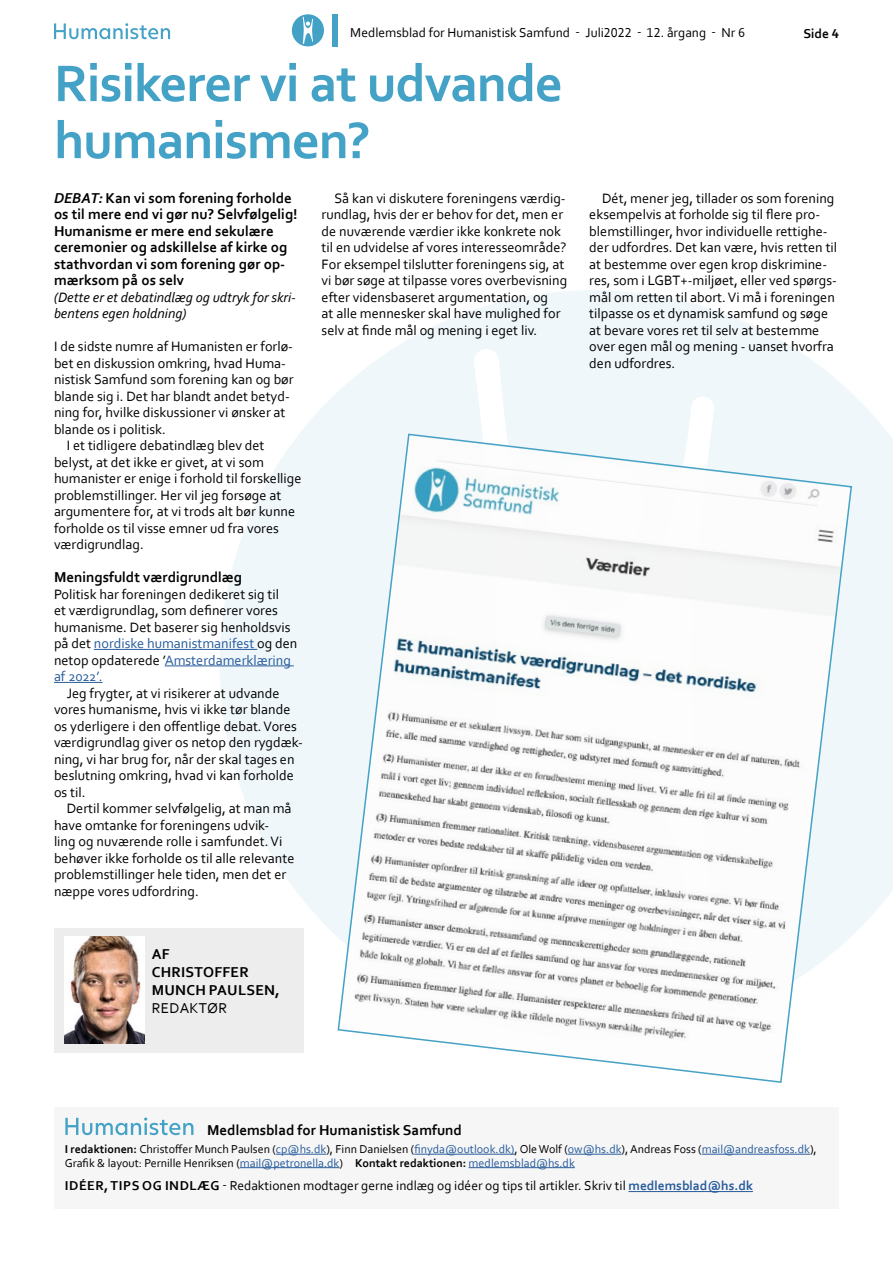
<style>
.page{position:relative;width:893px;height:1263px;background:#fff}
.page>*{position:absolute;margin:0;border:0;box-sizing:border-box;transform-origin:0 0}
.t1{font:700 54px/57px "Corbel";letter-spacing:-.015em;color:#44a2c6}
.t2{font:700 15px/16.5px "Corbel";color:#000}
.t3{font:700 15px/18px "Corbel";letter-spacing:.02em;color:#000}
.t4{font:15px "Corbel";letter-spacing:.02em;color:#000}
.t5{font:14.25px/16.5px "Corbel";color:#000}
.t6{font:italic 14.25px/16.5px "Corbel";color:#000}
.t7{font:13.5px "Corbel";color:#000}
.t8{font:700 13.5px "Corbel";color:#000}
.t9{font:12px/13.5px "Corbel";color:#000}
.s1{font-style:italic}
.s2{color:#275b9b}
.s3{font-weight:700}
.s4{font-weight:700;color:#275b9b}
</style>
<div class="page">
<svg style="left:292px;top:14px;width:32px;height:32px"></svg>
<div style="left:332px;top:15px;width:6px;height:32px;background:#44a2c6"></div>
<svg style="left:54px;top:23px;width:116px;height:16px"></svg>
<svg style="left:220px;top:290px;width:673px;height:749px;fill:#f0f7fa"></svg>
<div style="left:54px;top:1107px;width:785px;height:102px;background:#f6f6f6"></div>
<hr style="left:276px;top:1154px;width:50px;height:1px;background:#275b9b">
<hr style="left:414px;top:1154px;width:101px;height:1px;background:#275b9b">
<hr style="left:568px;top:1154px;width:54px;height:1px;background:#275b9b">
<hr style="left:702px;top:1154px;width:108px;height:1px;background:#275b9b">
<hr style="left:240px;top:1167px;width:99px;height:1px;background:#275b9b">
<hr style="left:469px;top:1167px;width:106px;height:1px;background:#275b9b">
<hr style="left:628px;top:1191px;width:125px;height:1px;background:#275b9b">
<svg style="left:65px;top:1117px;width:128px;height:18px"></svg>
<hr style="left:94px;top:649px;width:163px;height:1px;background:#275b9b">
<hr style="left:165px;top:665px;width:129px;height:1px;background:#275b9b">
<hr style="left:54px;top:682px;width:49px;height:1px;background:#275b9b">
<div style="left:54px;top:929px;width:249px;height:124px;background:#ededed"></div>
<img style="left:64px;top:937px;width:81px;height:107px">
<svg style="left:337px;top:433px;width:516px;height:650px"></svg>
<p class="t7" style="left:350px;top:24px;width:396px">Medlemsblad for Humanistisk Samfund - Juli2022 - 12. årgang - Nr 6</p>
<p class="t8" style="left:803px;top:25px;width:37px">Side 4</p>
<h1 class="t1" style="left:54px;top:53px;width:510px">Risikerer vi at udvande humanismen?</h1>
<p class="t2" style="left:54px;top:189px;width:245px"><span class="s1">DEBAT:</span> Kan vi som forening forholde os til mere end vi gør nu? Selvfølgelig!<br>Humanisme er mere end sekulære ceremonier og adskillelse af kirke og stathvordan vi som forening gør op&shy;mærksom på os selv</p>
<p class="t6" style="left:54px;top:288px;width:243px">(Dette er et debatindlæg og udtryk for skri&shy;bentens egen holdning)</p>
<p class="t5" style="left:54px;top:338px;width:240px">I de sidste numre af Humanisten er forlø-</p>
<p class="t5" style="left:54px;top:354px;width:233px">bet en diskussion omkring, hvad Huma-</p>
<p class="t5" style="left:54px;top:371px;width:241px">nistisk Samfund som forening kan og bør</p>
<p class="t5" style="left:54px;top:387px;width:237px">blande sig i. Det har blandt andet betyd-</p>
<p class="t5" style="left:54px;top:404px;width:233px">ning for, hvilke diskussioner vi ønsker at</p>
<p class="t5" style="left:54px;top:420px;width:113px">blande os i politisk.</p>
<p class="t5" style="left:67px;top:437px;width:199px">I et tidligere debatindlæg blev det</p>
<p class="t5" style="left:54px;top:453px;width:211px">belyst, at det ikke er givet, at vi som</p>
<p class="t5" style="left:54px;top:470px;width:249px">humanister er enige i forhold til forskellige</p>
<p class="t5" style="left:54px;top:486px;width:229px">problemstillinger. Her vil jeg forsøge at</p>
<p class="t5" style="left:54px;top:503px;width:243px">argumentere for, at vi trods alt bør kunne</p>
<p class="t5" style="left:54px;top:519px;width:226px">forholde os til visse emner ud fra vores</p>
<p class="t5" style="left:54px;top:536px;width:91px">værdigrundlag.</p>
<p class="t2" style="left:54px;top:568px;width:190px">Meningsfuldt værdigrundlæg</p>
<p class="t5" style="left:54px;top:585px;width:245px">Politisk har foreningen dedikeret sig til<br>et værdigrundlag, som definerer vores humanisme. Det baserer sig henholdsvis på det <span class="s2">nordiske humanistmanifest</span> og den netop opdaterede ’<span class="s2">Amsterdamerklæring af 2022’.</span></p>
<p class="t5" style="left:54px;top:684px;width:250px;text-indent:13px">Jeg frygter, at vi risikerer at udvande vores humanisme, hvis vi ikke tør blande os yderligere i den offentlige debat. Vores værdigrundlag giver os netop den rygdæk&shy;ning, vi har brug for, når der skal tages en beslutning omkring, hvad vi kan forholde os til.</p>
<p class="t5" style="left:54px;top:800px;width:242px;text-indent:13px">Dertil kommer selvfølgelig, at man må have omtanke for foreningens udvik-<br>ling og nuværende rolle i samfundet. Vi behøver ikke forholde os til alle relevante problemstillinger hele tiden, men det er næppe vores udfordring.</p>
<p class="t5" style="left:322px;top:189px;width:247px;text-indent:13px">Så kan vi diskutere foreningens værdig&shy;rundlag, hvis der er behov for det, men er de nuværende værdier ikke konkrete nok til en udvidelse af vores interesseområde?<br>For eksempel tilslutter foreningens sig, at vi bør søge at tilpasse vores overbevisning efter vidensbaseret argumentation, og<br>at alle mennesker skal have mulighed for selv at finde mål og mening i eget liv.</p>
<p class="t5" style="left:589px;top:189px;width:249px;text-indent:13px">Dét, mener jeg, tillader os som forening eksempelvis at forholde sig til flere pro&shy;blemstillinger, hvor individuelle rettighe&shy;der udfordres. Det kan være, hvis retten til at bestemme over egen krop diskrimine&shy;res, som i LGBT+-miljøet, eller ved spørgs&shy;mål om retten til abort. Vi må i foreningen tilpasse os et dynamisk samfund og søge at bevare vores ret til selv at bestemme over egen mål og mening - uanset hvorfra den udfordres.</p>
<p class="t3" style="left:152px;top:944px;width:130px">AF<br>CHRISTOFFER<br>MUNCH PAULSEN,</p>
<p class="t4" style="left:152px;top:998px;width:77px">REDAKTØR</p>
<p class="t2" style="left:207px;top:1122px;width:256px">Medlemsblad for Humanistisk Samfund</p>
<p class="t9" style="left:65px;top:1142px;width:754px"><span class="s3">I redaktionen:</span> Christoffer Munch Paulsen (<span class="s2">cp@hs.dk</span>), Finn Danielsen (<span class="s2">finyda@outlook.dk)</span>, Ole Wolf (<span class="s2">ow@hs.dk</span>), Andreas Foss (<span class="s2">mail@andreasfoss.dk</span>),<br>Grafik &amp; layout: Pernille Henriksen (<span class="s2">mail@petronella.dk</span>) <span class="s3">Kontakt redaktionen:</span> <span class="s2">medlemsblad@hs.dk</span></p>
<p class="t7" style="left:65px;top:1177px;width:689px"><span class="s3">IDÉER, TIPS OG INDLÆG</span> - Redaktionen modtager gerne indlæg og idéer og tips til artikler. Skriv til <span class="s4">medlemsblad@hs.dk</span></p>
</div>
